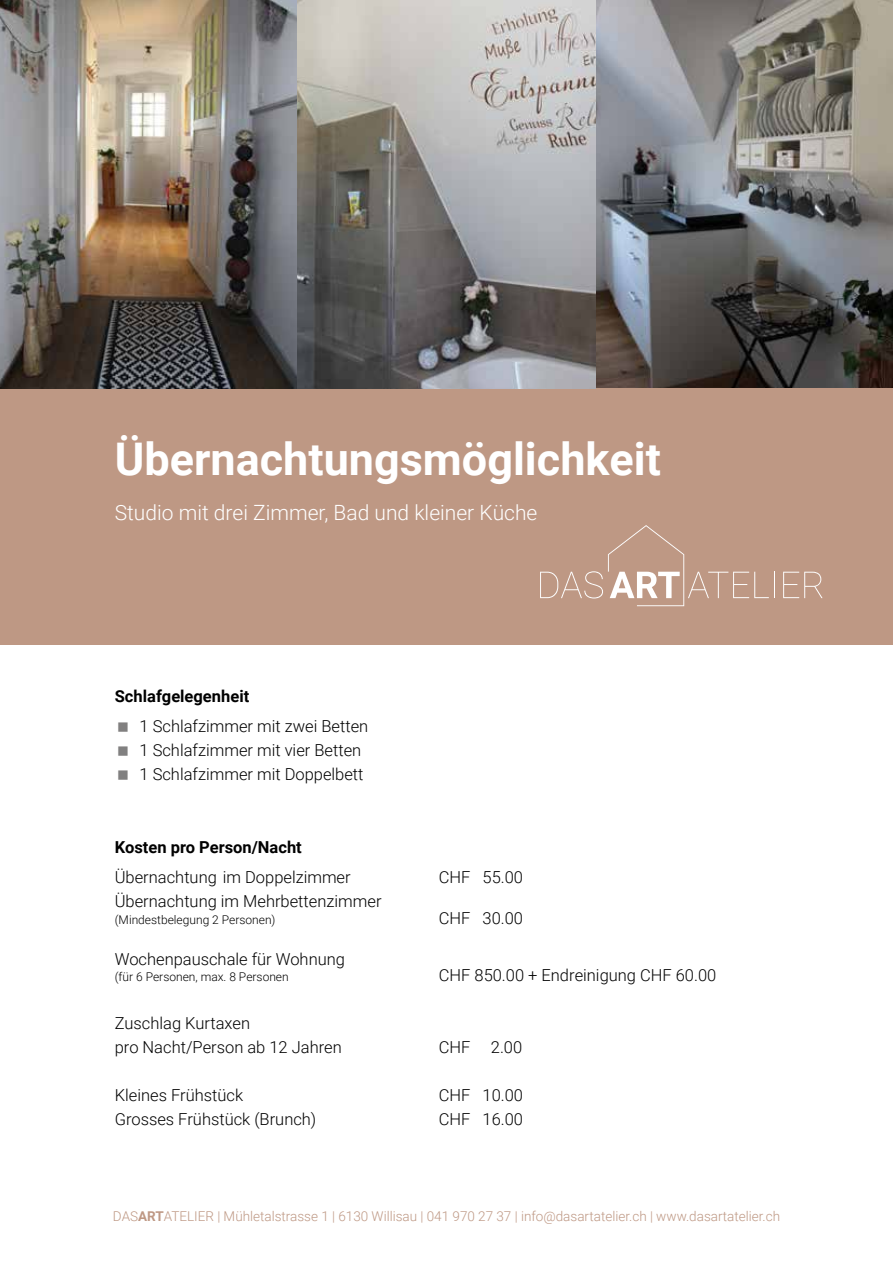
<style>
.page{position:relative;width:893px;height:1263px;background:#fff}
.page>*{position:absolute;margin:0;border:0;box-sizing:border-box;transform-origin:0 0}
.t1{font:700 45px "Roboto";color:#fff}
.t2{font:300 21px "Roboto";color:#fff}
.t3{font:300 16.5px/24px "Roboto";color:#000}
.t4{font:700 16.5px "Roboto";color:#000}
.t5{font:300 13.5px "Roboto";color:#be9884}
.t6{font:300 12px "Roboto";color:#000}
.s1{font-weight:700}
</style>
<div class="page">
<img style="left:0;top:0;width:893px;height:388px">
<div style="left:0;top:388px;width:893px;height:256px;background:#be9884"></div>
<svg style="left:783px;top:572px;width:39px;height:26px"></svg>
<svg style="left:540px;top:525px;width:235px;height:81px"></svg>
<h1 class="t1" style="left:115px;top:427px;width:548px">Übernachtungsmöglichkeit</h1>
<p class="t2" style="left:115px;top:498px;width:424px">Studio mit drei Zimmer, Bad und kleiner Küche</p>
<p class="t4" style="left:115px;top:685px;width:136px">Schlafgelegenheit</p>
<p class="t3" style="left:140px;top:714px;width:230px">1 Schlafzimmer mit zwei Betten<br>1 Schlafzimmer mit vier Betten<br>1 Schlafzimmer mit Doppelbett</p>
<p class="t4" style="left:115px;top:836px;width:189px">Kosten pro Person/Nacht</p>
<p class="t3" style="left:115px;top:865px;width:237px">Übernachtung im Doppelzimmer</p>
<p class="t3" style="left:439px;top:865px;width:86px">CHF 55.00</p>
<p class="t3" style="left:115px;top:889px;width:268px">Übernachtung im Mehrbettenzimmer</p>
<p class="t6" style="left:115px;top:911px;width:162px">(Mindestbelegung 2 Personen)</p>
<p class="t3" style="left:439px;top:905px;width:86px">CHF 30.00</p>
<p class="t3" style="left:115px;top:946px;width:232px">Wochenpauschale für Wohnung</p>
<p class="t6" style="left:115px;top:969px;width:175px">(für 6 Personen, max. 8 Personen</p>
<p class="t3" style="left:439px;top:963px;width:279px">CHF 850.00 + Endreinigung CHF 60.00</p>
<p class="t3" style="left:115px;top:1011px;width:229px">Zuschlag Kurtaxen<br>pro Nacht/Person ab 12 Jahren</p>
<p class="t3" style="left:439px;top:1035px;width:85px">CHF 2.00</p>
<p class="t3" style="left:115px;top:1083px;width:130px">Kleines Frühstück</p>
<p class="t3" style="left:439px;top:1083px;width:86px">CHF 10.00</p>
<p class="t3" style="left:115px;top:1107px;width:203px">Grosses Frühstück (Brunch)</p>
<p class="t3" style="left:439px;top:1107px;width:86px">CHF 16.00</p>
<p class="t5" style="left:113px;top:1207px;width:669px">DAS<span class="s1">ART</span>ATELIER | Mühletalstrasse 1 | 6130 Willisau | 041 970 27 37 | info@dasartatelier.ch | www.dasartatelier.ch</p>
</div>
